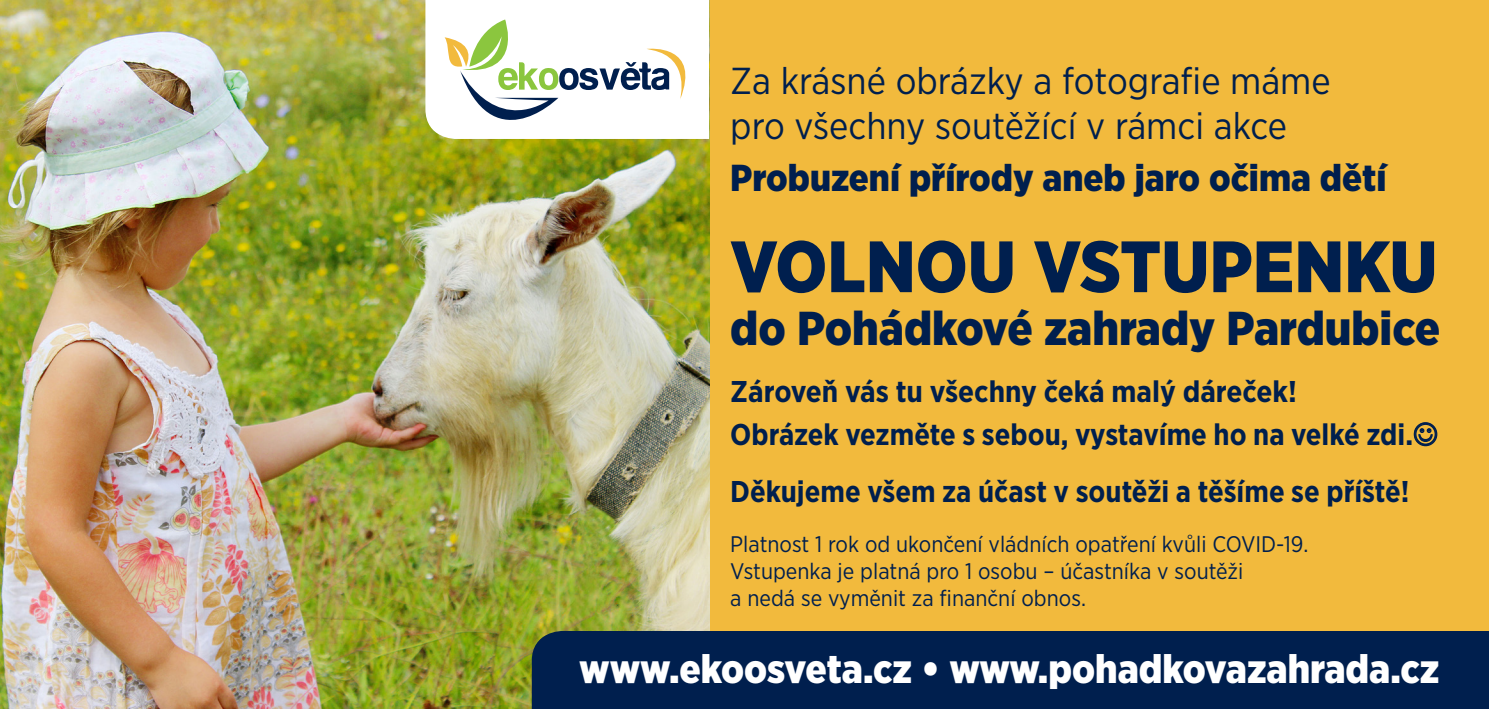
<style>
.page{position:relative;width:1489px;height:709px;background:#fff}
.page>*{position:absolute;margin:0;border:0;box-sizing:border-box;transform-origin:0 0}
.t1{font:900 72.5px "Gotham Narrow";letter-spacing:.005em;color:#001f4e}
.t2{font:900 47.5px "Gotham Narrow";color:#001f4e}
.t3{font:900 40px "Gotham Narrow";color:#fff}
.t4{font:37.5px/45px "Gotham Narrow";color:#001f4e}
.t5{font:900 37.5px "Gotham Narrow";color:#001f4e}
.t6{font:700 30px "Gotham Narrow";color:#001f4e}
.t7{font:22.5px/27px "Gotham Narrow";color:#001f4e}
</style>
<div class="page">
<div style="left:709px;top:0;width:779px;height:632px;background:#f2ba3d"></div>
<img style="left:0;top:1px;width:709px;height:708px">
<div style="left:531px;top:631px;width:957px;height:78px;background:#001f4e"></div>
<svg style="left:425px;top:0;width:284px;height:159px"></svg>
<svg style="left:1413px;top:422px;width:24px;height:25px"></svg>
<p class="t4" style="left:730px;top:57px;width:602px">Za krásné obrázky a fotografie máme pro všechny soutěžící v rámci akce</p>
<p class="t5" style="left:730px;top:153px;width:657px">Probuzení přírody aneb jaro očima dětí</p>
<p class="t1" style="left:730px;top:219px;width:708px">VOLNOU VSTUPENKU</p>
<p class="t2" style="left:730px;top:296px;width:711px">do Pohádkové zahrady Pardubice</p>
<p class="t6" style="left:730px;top:372px;width:568px">Zároveň vás tu všechny čeká malý dáreček!</p>
<p class="t6" style="left:730px;top:415px;width:684px">Obrázek vezměte s sebou, vystavíme ho na velké zdi.</p>
<p class="t6" style="left:730px;top:472px;width:680px">Děkujeme všem za účast v soutěži a těšíme se příště!</p>
<p class="t7" style="left:730px;top:529px;width:579px">Platnost 1 rok od ukončení vládních opatření kvůli COVID-19.<br>Vstupenka je platná pro 1 osobu – účastníka v soutěži<br>a nedá se vyměnit za finanční obnos.</p>
<p class="t3" style="left:579px;top:642px;width:861px">www.ekoosveta.cz • www.pohadkovazahrada.cz</p>
</div>
